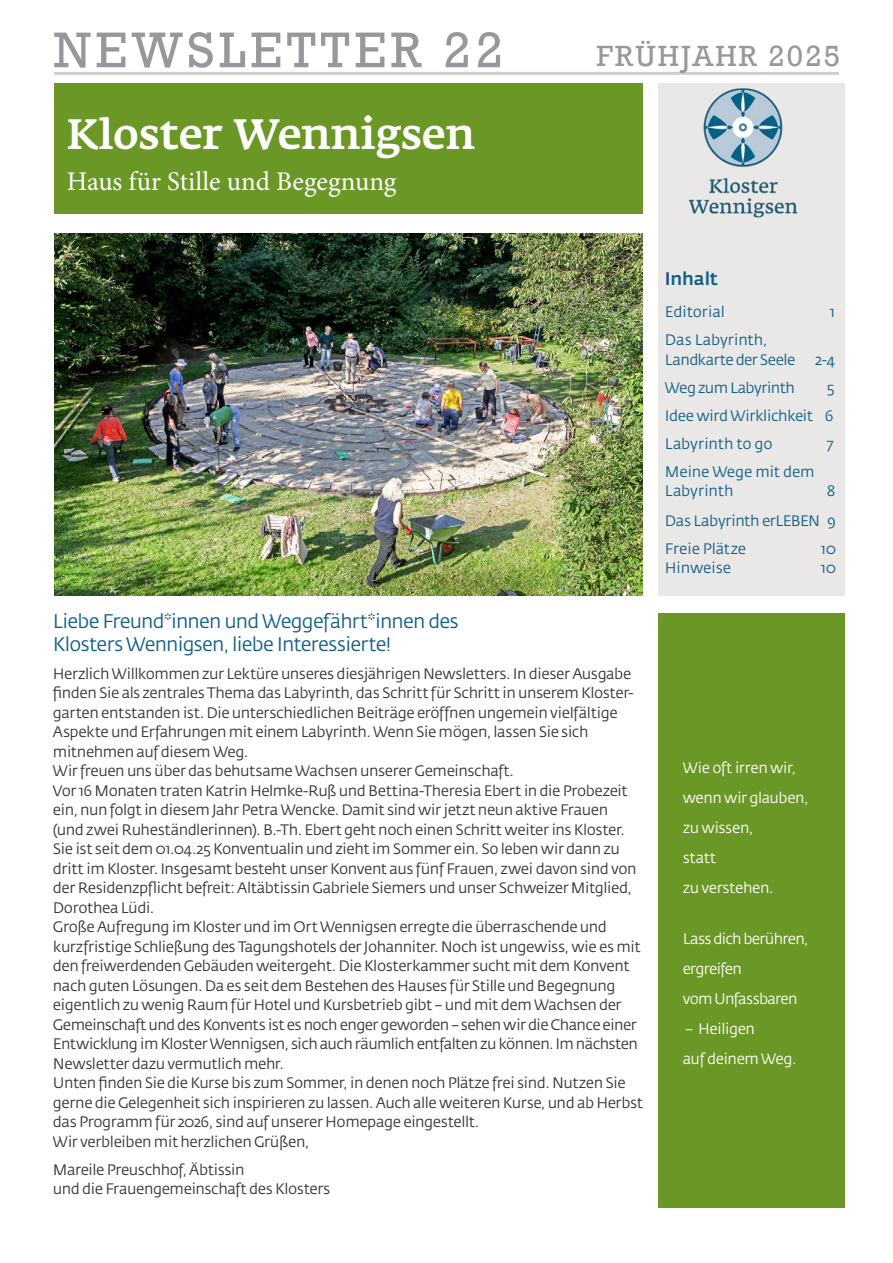
<style>
.page{position:relative;width:893px;height:1263px;background:#fff}
.page>*{position:absolute;margin:0;border:0;box-sizing:border-box;transform-origin:0 0}
.NEWSETTER{font:51px "Rockwell";letter-spacing:.09em;color:#98989c}
.Kloster_Wennigsen{font:500 42px "Fedra Serif A";letter-spacing:-.01em;color:#fff}
.Datum{font:30px "Rockwell";letter-spacing:.07em;color:#98989c}
.Ü_Fliess{font:27px "Minion Pro";color:#fff}
.Fliess{font:19.5px/22.5px "Fedra Sans";letter-spacing:-.035em;color:#115e85}
.Ü_Fliess-2{font:500 18px "Fedra Sans";letter-spacing:-.01em;color:#115e85}
.Fliess-2{font:15px/19.5px "Fedra Sans";letter-spacing:-.03em;color:#373437}
.Kloster_Wennigsen-2{font:15px/19.5px "Fedra Sans";letter-spacing:-.02em;color:#115e85}
.Fliess-3{font:15px/30px "Fedra Sans";letter-spacing:-.04em;color:#fff}
.Kloster_Wennigsen-3{font:15px "Fedra Sans";letter-spacing:-.04em;color:#115e85}
.s1{color:#234b86}
</style>
<div class="page">
<hr style="left:54px;top:72px;width:785px;height:3px;background:#000">
<div style="left:658px;top:614px;width:187px;height:594px;background:#6a9725"></div>
<div style="left:54px;top:83px;width:588px;height:131px;background:#6a9725"></div>
<div style="left:658px;top:83px;width:187px;height:512px;background:#e9e8e7"></div>
<img style="left:688px;top:88px;width:110px;height:130px">
<img style="left:54px;top:234px;width:588px;height:361px">
<p class="NEWSETTER" style="left:54px;top:21px;width:451px">NEWSLETTER 22</p>
<p class="Datum" style="left:597px;top:39px;width:245px">FRÜHJAHR 2025</p>
<p class="Kloster_Wennigsen" style="left:67px;top:110px;width:410px">Kloster Wennigsen</p>
<p class="Ü_Fliess" style="left:67px;top:163px;width:331px">Haus für Stille und Begegnung</p>
<p class="Fliess" style="left:53px;top:611px;width:407px">Liebe Freund*innen und Weggefährt*innen des<br>Klosters Wennigsen, liebe Interessierte!</p>
<p class="Fliess-2" style="left:53px;top:664px;width:582px">Herzlich Willkommen zur Lektüre unseres diesjährigen Newsletters. In dieser Ausgabe finden Sie als zentrales Thema das Labyrinth, das Schritt für Schritt in unserem Kloster&shy;garten entstanden ist. Die unterschiedlichen Beiträge eröffnen ungemein vielfältige Aspekte und Erfahrungen mit einem Labyrinth. Wenn Sie mögen, lassen Sie sich mitnehmen auf diesem Weg.</p>
<p class="Fliess-2" style="left:53px;top:762px;width:463px">Wir freuen uns über das behutsame Wachsen unserer Gemeinschaft.</p>
<p class="Fliess-2" style="left:53px;top:781px;width:585px">Vor 16 Monaten traten Katrin Helmke-Ruß und Bettina-Theresia Ebert in die Probezeit ein, nun folgt in diesem Jahr Petra Wencke. Damit sind wir jetzt neun aktive Frauen (und zwei Ruheständlerinnen). B.-Th. Ebert geht noch einen Schritt weiter ins Kloster.<br>Sie ist seit dem 01.04.25 Konventualin und zieht im Sommer ein. So leben wir dann zu dritt im Kloster. Insgesamt besteht unser Konvent aus fünf Frauen, zwei davon sind von der Residenzpflicht befreit: Altäbtissin Gabriele Siemers und unser Schweizer Mitglied, Dorothea Lüdi.</p>
<p class="Fliess-2" style="left:53px;top:918px;width:589px">Große Aufregung im Kloster und im Ort Wennigsen erregte die überraschende und kurzfristige Schließung des Tagungshotels der Johanniter. Noch ist ungewiss, wie es mit den freiwerdenden Gebäuden weitergeht. Die Klosterkammer sucht mit dem Konvent nach guten Lösungen. Da es seit dem Bestehen des Hauses für Stille und Begegnung eigentlich zu wenig Raum für Hotel und Kursbetrieb gibt – und mit dem Wachsen der Gemeinschaft und des Konvents ist es noch enger geworden – sehen wir die Chance einer Entwicklung im Kloster Wennigsen, sich auch räumlich entfalten zu können. Im nächsten Newsletter dazu vermutlich mehr.</p>
<p class="Fliess-2" style="left:53px;top:1074px;width:592px">Unten finden Sie die Kurse bis zum Sommer, in denen noch Plätze frei sind. Nutzen Sie gerne die Gelegenheit sich inspirieren zu lassen. Auch alle weiteren Kurse, und ab Herbst das Programm für 2026, sind auf unserer Homepage eingestellt.</p>
<p class="Fliess-2" style="left:53px;top:1132px;width:258px">Wir verbleiben mit herzlichen Grüßen,</p>
<p class="Fliess-2" style="left:53px;top:1160px;width:193px">Mareile Preuschhof, Äbtissin</p>
<p class="Fliess-2" style="left:53px;top:1180px;width:279px">und die Frauengemeinschaft des Klosters</p>
<p class="Ü_Fliess-2" style="left:665px;top:268px;width:55px"><span class="s1">I</span>nhalt</p>
<p class="Kloster_Wennigsen-2" style="left:665px;top:303px;width:61px">Editorial</p>
<p class="Kloster_Wennigsen-2" style="left:830px;top:303px;width:7px">1</p>
<p class="Kloster_Wennigsen-2" style="left:665px;top:331px;width:132px">Das Labyrinth,<br>Landkarte der Seele</p>
<p class="Kloster_Wennigsen-2" style="left:815px;top:350px;width:22px">2-4</p>
<p class="Kloster_Wennigsen-3" style="left:665px;top:380px;width:132px">Weg zum Labyrinth</p>
<p class="Kloster_Wennigsen-2" style="left:827px;top:378px;width:9px">5</p>
<p class="Kloster_Wennigsen-2" style="left:665px;top:406px;width:170px">Idee wird Wirklichkeit 6</p>
<p class="Kloster_Wennigsen-2" style="left:665px;top:434px;width:109px">Labyrinth to go</p>
<p class="Kloster_Wennigsen-2" style="left:827px;top:434px;width:8px">7</p>
<p class="Kloster_Wennigsen-2" style="left:665px;top:462px;width:151px">Meine Wege mit dem<br>Labyrinth</p>
<p class="Kloster_Wennigsen-2" style="left:827px;top:482px;width:10px">8</p>
<p class="Kloster_Wennigsen-2" style="left:665px;top:511px;width:172px">Das Labyrinth erLEBEN 9</p>
<p class="Kloster_Wennigsen-2" style="left:665px;top:539px;width:83px">Freie Plätze</p>
<p class="Kloster_Wennigsen-2" style="left:821px;top:539px;width:17px">10</p>
<p class="Kloster_Wennigsen-2" style="left:665px;top:559px;width:68px">Hinweise</p>
<p class="Kloster_Wennigsen-2" style="left:821px;top:559px;width:17px">10</p>
<p class="Fliess-3" style="left:683px;top:753px;width:115px">Wie oft irren wir,</p>
<p class="Fliess-3" style="left:683px;top:783px;width:127px">wenn wir glauben,</p>
<p class="Fliess-3" style="left:683px;top:813px;width:72px">zu wissen,</p>
<p class="Fliess-3" style="left:683px;top:843px;width:35px">statt</p>
<p class="Fliess-3" style="left:683px;top:873px;width:92px">zu verstehen.</p>
<p class="Fliess-3" style="left:683px;top:925px;width:127px">Lass dich berühren, ergreifen</p>
<p class="Fliess-3" style="left:683px;top:985px;width:116px">vom Unfassbaren</p>
<p class="Fliess-3" style="left:685px;top:1015px;width:71px">– Heiligen</p>
<p class="Fliess-3" style="left:683px;top:1045px;width:115px">auf deinem Weg.</p>
</div>
